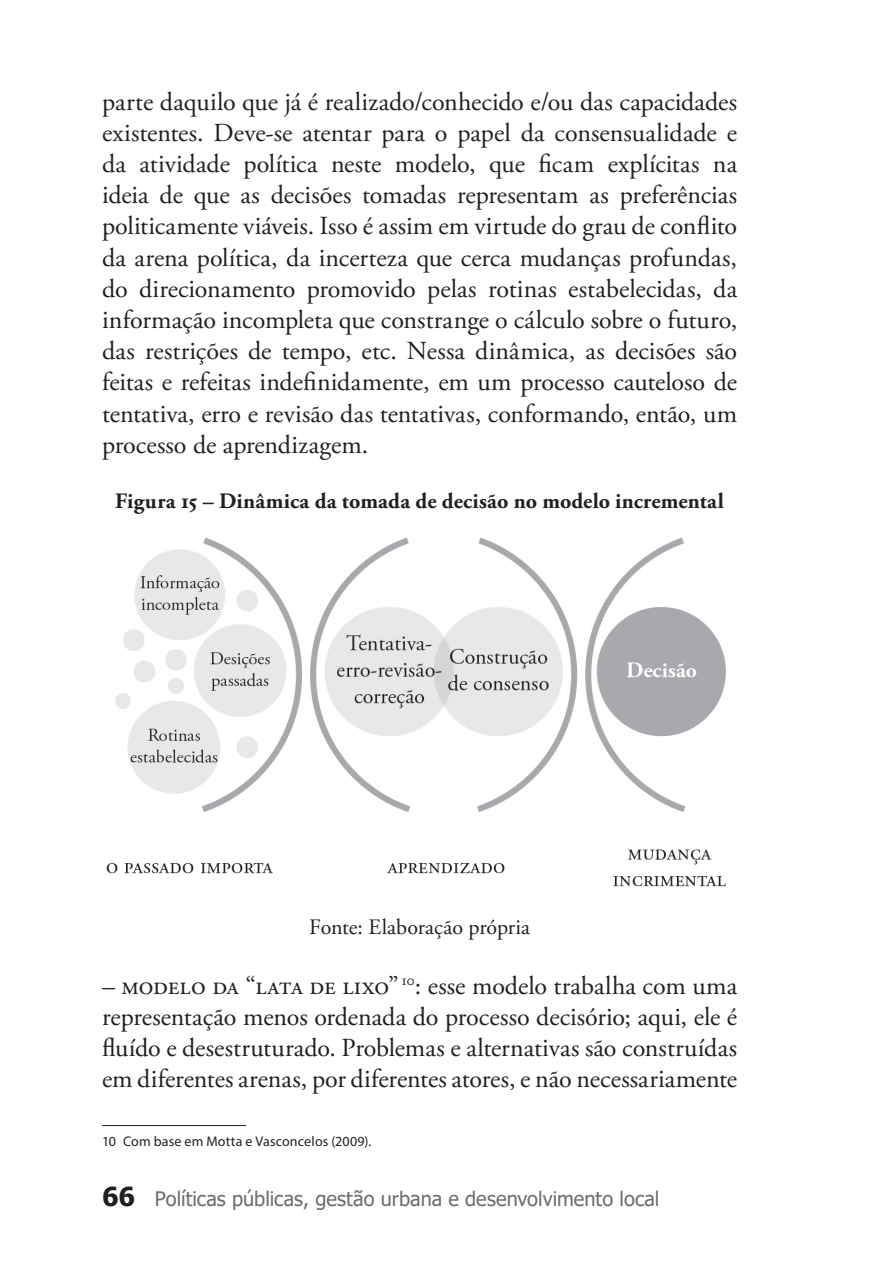
<style>
.page{position:relative;width:879px;height:1276px;background:#fff}
.page>*{position:absolute;margin:0;border:0;box-sizing:border-box;transform-origin:0 0}
.t1{font:26px/31.2px "Adobe Garamond Pro";letter-spacing:-.005em;color:#231f20;text-align:justify}
.t2{font:700 22px "Adobe Garamond Pro";letter-spacing:.01em;color:#231f20}
.t3{font:22px "Adobe Garamond Pro";letter-spacing:-.005em;color:#231f20}
.t4{font:20px "Tahoma";color:#6c6d70}
.t5{font:14px "Myriad Pro";letter-spacing:.015em;color:#231f20}
.s1{font-weight:700;font-size:26px;color:#231f20}
</style>
<div class="page">
<img style="left:106px;top:537px;width:620px;height:350px">
<hr style="left:102px;top:1125px;width:144px;height:1px;background:#231f20">
<p class="t1" style="left:102px;top:87px;width:637px">parte daquilo que já é realizado/conhecido e/ou das capacidades existentes. Deve-se atentar para o papel da consensualidade e da atividade política neste modelo, que ficam explícitas na ideia de que as decisões tomadas representam as preferências politicamente viáveis. Isso é assim em virtude do grau de conflito da arena política, da incerteza que cerca mudanças profundas, do direcionamento promovido pelas rotinas estabelecidas, da informação incompleta que constrange o cálculo sobre o futuro, das restrições de tempo, etc. Nessa dinâmica, as decisões são feitas e refeitas indefinidamente, em um processo cauteloso de tentativa, erro e revisão das tentativas, conformando, então, um processo de aprendizagem.</p>
<p class="t2" style="left:115px;top:488px;width:610px">Figura 15 – Dinâmica da tomada de decisão no modelo incremental</p>
<p class="t3" style="left:309px;top:914px;width:222px">Fonte: Elaboração própria</p>
<p class="t1" style="left:102px;top:971px;width:636px">– Modelo da “lata de lixo” <sup>10</sup>: esse modelo trabalha com uma representação menos ordenada do processo decisório; aqui, ele é fluído e desestruturado. Problemas e alternativas são construídas em diferentes arenas, por diferentes atores, e não necessariamente</p>
<p class="t5" style="left:102px;top:1132px;width:271px">10 Com base em Motta e Vasconcelos (2009).</p>
<p class="t4" style="left:102px;top:1185px;width:559px"><span class="s1">66</span> Políticas públicas, gestão urbana e desenvolvimento local</p>
</div>
